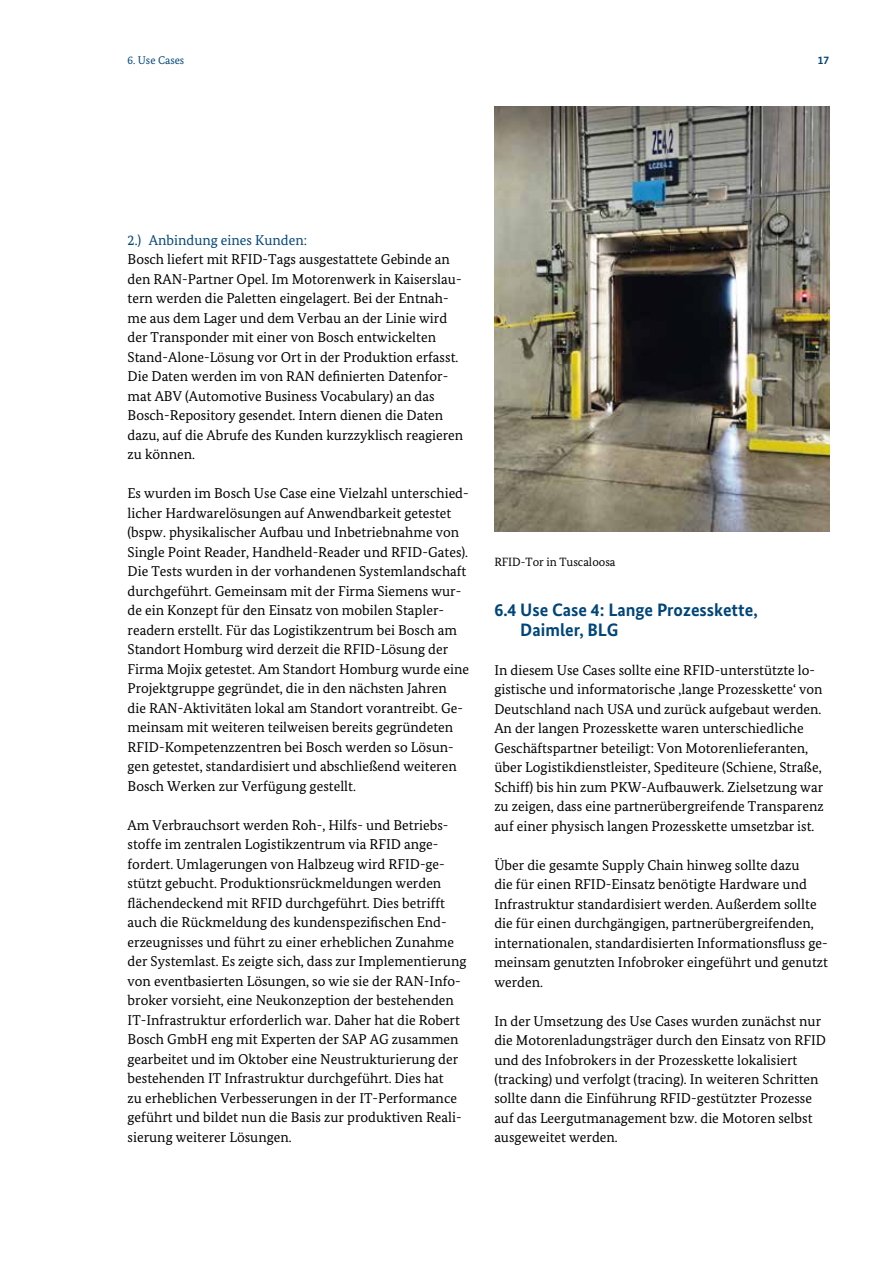
<style>
.page{position:relative;width:893px;height:1263px;background:#fff}
.page>*{position:absolute;margin:0;border:0;box-sizing:border-box;transform-origin:0 0}
.t1{font:700 18px/19.5px "Bundes Sans";color:#004578}
.t2{font:14.25px/19.5px "Bundes Serif";color:#000}
.t3{font:14.25px "Bundes Serif";color:#004578}
.Absatzformat_1{font:12px "Bundes Serif";color:#000}
.t4{font:11.25px "Bundes Serif";color:#004578}
.t5{font:700 11.25px "Bundes Sans";color:#004578}
</style>
<div class="page">
<img style="left:494px;top:106px;width:335px;height:425px">
<p class="t4" style="left:128px;top:53px;width:58px">6. Use Cases</p>
<p class="t5" style="left:818px;top:53px;width:13px">17</p>
<p class="t3" style="left:128px;top:231px;width:181px">2.) Anbindung eines Kunden:</p>
<p class="t2" style="left:128px;top:250px;width:337px">Bosch liefert mit RFID-Tags ausgestattete Gebinde an den RAN-Partner Opel. Im Motorenwerk in Kaiserslau&shy;tern werden die Paletten eingelagert. Bei der Entnah&shy;me aus dem Lager und dem Verbau an der Linie wird der Transponder mit einer von Bosch entwickelten Stand-Alone-Lösung vor Ort in der Produktion erfasst.<br>Die Daten werden im von RAN definierten Datenfor&shy;mat ABV (Automotive Business Vocabulary) an das Bosch-Repository gesendet. Intern dienen die Daten dazu, auf die Abrufe des Kunden kurzzyklisch reagieren zu können.</p>
<p class="t2" style="left:128px;top:484px;width:343px">Es wurden im Bosch Use Case eine Vielzahl unterschied&shy;licher Hardwarelösungen auf Anwendbarkeit getestet (bspw. physikalischer Aufbau und Inbetriebnahme von Single Point Reader, Handheld-Reader und RFID-Gates).<br>Die Tests wurden in der vorhandenen Systemlandschaft durchgeführt. Gemeinsam mit der Firma Siemens wur&shy;de ein Konzept für den Einsatz von mobilen Stapler&shy;readern erstellt. Für das Logistikzentrum bei Bosch am Standort Homburg wird derzeit die RFID-Lösung der Firma Mojix getestet. Am Standort Homburg wurde eine Projektgruppe gegründet, die in den nächsten Jahren<br>die RAN-Aktivitäten lokal am Standort vorantreibt. Ge&shy;meinsam mit weiteren teilweisen bereits gegründeten RFID-Kompetenzzentren bei Bosch werden so Lösun&shy;gen getestet, standardisiert und abschließend weiteren Bosch Werken zur Verfügung gestellt.</p>
<p class="t2" style="left:128px;top:815px;width:340px">Am Verbrauchsort werden Roh-, Hilfs- und Betriebs&shy;stoffe im zentralen Logistikzentrum via RFID ange&shy;fordert. Umlagerungen von Halbzeug wird RFID-ge&shy;stützt gebucht. Produktionsrückmeldungen werden flächendeckend mit RFID durchgeführt. Dies betrifft auch die Rückmeldung des kundenspezifischen End&shy;erzeugnisses und führt zu einer erheblichen Zunahme der Systemlast. Es zeigte sich, dass zur Implementierung von eventbasierten Lösungen, so wie sie der RAN-Info&shy;broker vorsieht, eine Neukonzeption der bestehenden IT-Infrastruktur erforderlich war. Daher hat die Robert Bosch GmbH eng mit Experten der SAP AG zusammen gearbeitet und im Oktober eine Neustrukturierung der bestehenden IT Infrastruktur durchgeführt. Dies hat<br>zu erheblichen Verbesserungen in der IT-Performance geführt und bildet nun die Basis zur produktiven Reali&shy;sierung weiterer Lösungen.</p>
<p class="Absatzformat_1" style="left:494px;top:554px;width:123px">RFID-Tor in Tuscaloosa</p>
<p class="t1" style="left:520px;top:600px;width:239px;text-indent:-26px">6.4 Use Case 4: Lange Prozesskette,<br>Daimler, BLG</p>
<p class="t2" style="left:494px;top:660px;width:331px">In diesem Use Cases sollte eine RFID-unterstützte lo&shy;gistische und informatorische ,lange Prozesskette‘ von Deutschland nach USA und zurück aufgebaut werden.<br>An der langen Prozesskette waren unterschiedliche Geschäftspartner beteiligt: Von Motorenlieferanten, über Logistikdienstleister, Spediteure (Schiene, Straße, Schiff) bis hin zum PKW-Aufbauwerk. Zielsetzung war zu zeigen, dass eine partnerübergreifende Transparenz auf einer physisch langen Prozesskette umsetzbar ist.</p>
<p class="t2" style="left:494px;top:855px;width:335px">Über die gesamte Supply Chain hinweg sollte dazu<br>die für einen RFID-Einsatz benötigte Hardware und Infrastruktur standardisiert werden. Außerdem sollte die für einen durchgängigen, partnerübergreifenden, internationalen, standardisierten Informationsfluss ge&shy;meinsam genutzten Infobroker eingeführt und genutzt werden.</p>
<p class="t2" style="left:494px;top:1011px;width:333px">In der Umsetzung des Use Cases wurden zunächst nur die Motorenladungsträger durch den Einsatz von RFID und des Infobrokers in der Prozesskette lokalisiert (tracking) und verfolgt (tracing). In weiteren Schritten sollte dann die Einführung RFID-gestützter Prozesse auf das Leergutmanagement bzw. die Motoren selbst ausgeweitet werden.</p>
</div>
